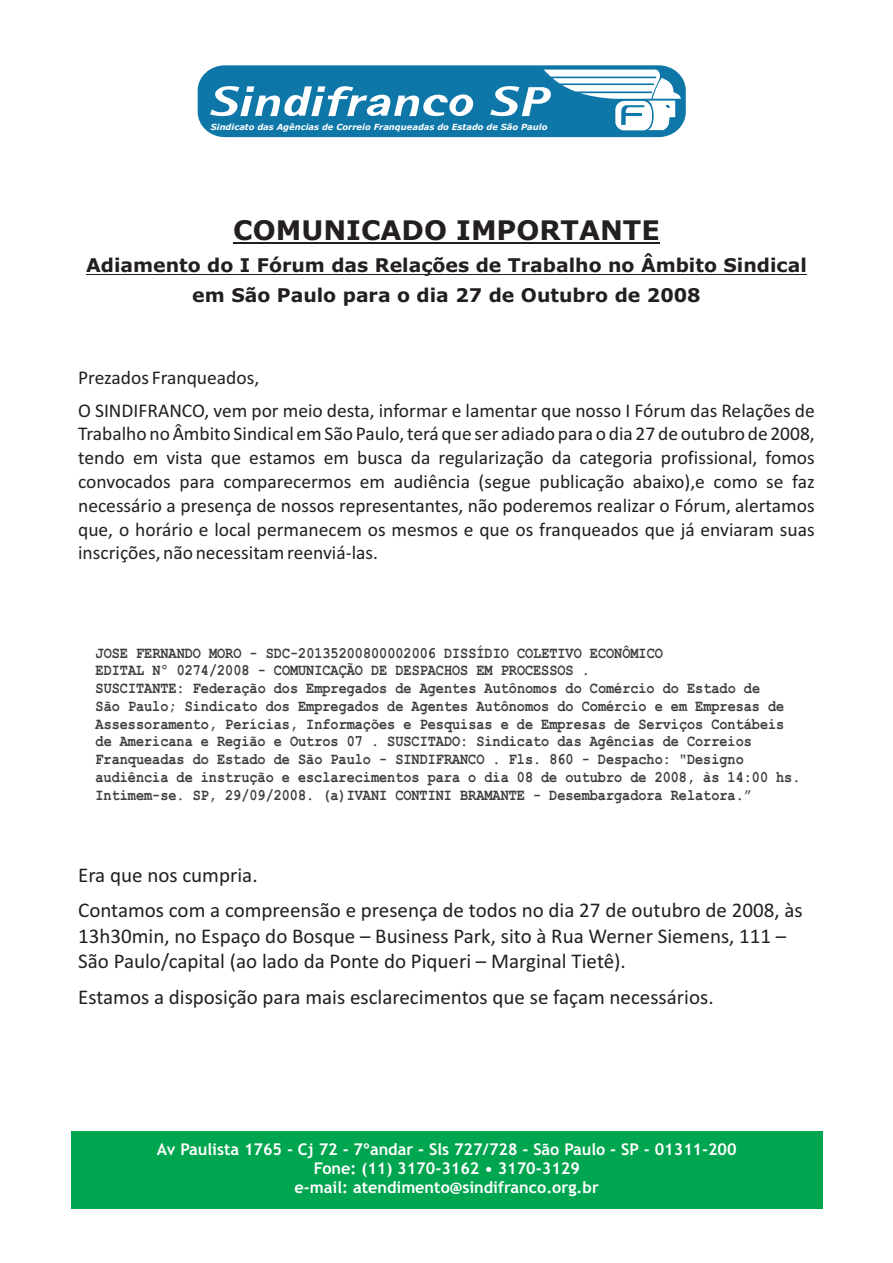
<style>
.page{position:relative;width:893px;height:1263px;background:#fff}
.page>*{position:absolute;margin:0;border:0;box-sizing:border-box;transform-origin:0 0}
.t1{font:700 27px "Verdana";color:#231f20}
.t2{font:21px/35.2px "Calibri";color:#231f20}
.t3{font:19.5px/23.9px "Calibri";color:#231f20}
.t4{font:700 18.9px/29.8px "Verdana";color:#231f20;text-align:center}
.t5{font:700 16.2px/18.8px "Trebuchet MS";color:#fff;text-align:center}
.t6{font:700 15.6px/17.7px "Courier New";color:#3e3e3f;scale:.86 1}
.t7{font:italic 700 8.4px "Verdana";color:#fff}
</style>
<div class="page">
<div style="left:198px;top:65px;width:488px;height:72px;background:#0e77a8;border-radius:26px"></div>
<svg style="left:210px;top:86px;width:263px;height:31px"></svg>
<svg style="left:490px;top:69px;width:191px;height:61px"></svg>
<hr style="left:233px;top:243px;width:427px;height:1px;background:#231f20">
<hr style="left:86px;top:274px;width:154px;height:1px;background:#231f20">
<hr style="left:240px;top:274px;width:567px;height:1px;background:#231f20">
<div style="left:71px;top:1130px;width:751px;height:78px;background:#00a54f"></div>
<p class="t7" style="left:211px;top:123px;width:338px">Sindicato das Agências de Correio Franqueadas do Estado de São Paulo</p>
<h1 class="t1" style="left:233px;top:220px;width:428px">COMUNICADO IMPORTANTE</h1>
<p class="t4" style="left:86px;top:252px;width:722px">Adiamento do I Fórum das Relações de Trabalho no Âmbito Sindical em São Paulo para o dia 27 de Outubro de 2008</p>
<p class="t3" style="left:78px;top:363px;width:738px;line-height:32.7px">Prezados Franqueados,<br>O SINDIFRANCO, vem por meio desta, informar e lamentar que nosso I Fórum das Relações de</p>
<p class="t3" style="left:78px;top:424px;width:738px;text-align:justify">Trabalho no Âmbito Sindical em São Paulo, terá que ser adiado para o dia 27 de outubro de 2008, tendo em vista que estamos em busca da regularização da categoria profissional, fomos convocados para comparecermos em audiência (segue publicação abaixo),e como se faz necessário a presença de nossos representantes, não poderemos realizar o Fórum, alertamos que, o horário e local permanecem os mesmos e que os franqueados que já enviaram suas inscrições, não necessitam reenviá-las.</p>
<p class="t6" style="left:96px;top:645px;width:821px">JOSE FERNANDO MORO - SDC-20135200800002006 DISSÍDIO COLETIVO ECONÔMICO<br>EDITAL Nº 0274/2008 - COMUNICAÇÃO DE DESPACHOS EM PROCESSOS .<br>SUSCITANTE: Federação dos Empregados de Agentes Autônomos do Comércio do Estado de<br>São Paulo; Sindicato dos Empregados de Agentes Autônomos do Comércio e em Empresas de Assessoramento, Perícias, Informações e Pesquisas e de Empresas de Serviços Contábeis de Americana e Região e Outros 07 . SUSCITADO: Sindicato das Agências de Correios Franqueadas do Estado de São Paulo - SINDIFRANCO . Fls. 860 - Despacho: "Designo audiência de instrução e esclarecimentos para o dia 08 de outubro de 2008, às 14:00 hs.<br>Intimem-se. SP, 29/09/2008. (a)IVANI CONTINI BRAMANTE - Desembargadora Relatora.”</p>
<h2 class="t2" style="left:78px;top:859px;width:726px">Era que nos cumpria.<br>Contamos com a compreensão e presença de todos no dia 27 de outubro de 2008, às</h2>
<h2 class="t2" style="left:78px;top:924px;width:710px;line-height:25.7px">13h30min, no Espaço do Bosque – Business Park, sito à Rua Werner Siemens, 111 –<br>São Paulo/capital (ao lado da Ponte do Piqueri – Marginal Tietê).</h2>
<h2 class="t2" style="left:78px;top:981px;width:637px">Estamos a disposição para mais esclarecimentos que se façam necessários.</h2>
<p class="t5" style="left:157px;top:1141px;width:581px">Av Paulista 1765 - Cj 72 - 7ºandar - Sls 727/728 - São Paulo - SP - 01311-200<br>Fone: (11) 3170-3162 • 3170-3129<br>e-mail: atendimento@sindifranco.org.br</p>
</div>
